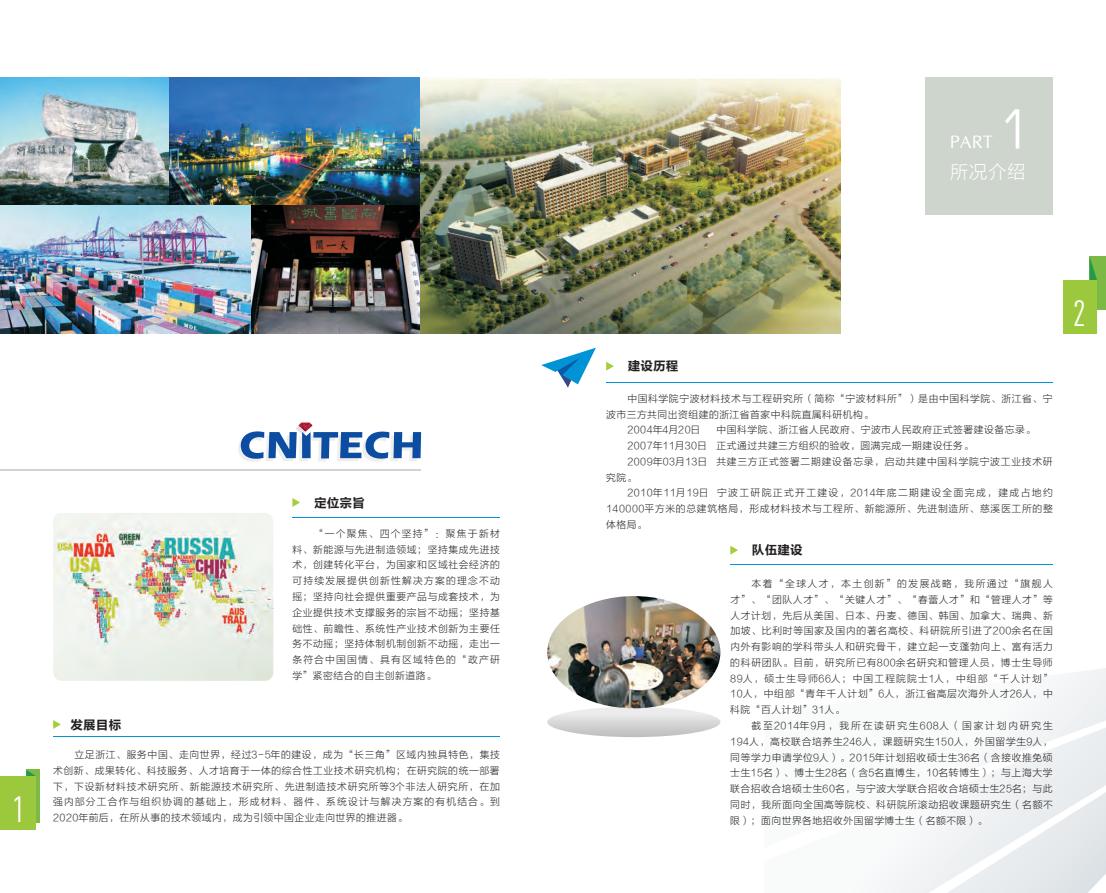
<style>
.page{position:relative;width:1106px;height:893px;background:#fff}
.page>*{position:absolute;margin:0;border:0;box-sizing:border-box;transform-origin:0 0}
.t1{font:condensed 54.3px "Square 721 BT";color:#fff}
.t2{font:36px "DIN Cond";color:#fff}
.t3{font:18.15px "CG Omega";color:#fff}
.t4{font:18.15px "FZLTXHK GBK1 0";color:#fff}
.t5{font:700 12px "Microsoft Ya Hei";letter-spacing:.06em;color:#231f20}
.t6{font:9.75px/15.8px "FZLTXHK GBK1 0";letter-spacing:.065em;color:#231f20;text-align:justify}
.t7{font:9.75px "FZLTXHK GBK1 0";letter-spacing:.145em;color:#231f20}
</style>
<div class="page">
<svg style="left:878px;top:668px;width:228px;height:225px;fill:#f5f6f7"></svg>
<div style="left:547px;top:707px;width:173px;height:30px;background:linear-gradient(to bottom,#f5f4f5,#c0c0c2);border-radius:50%"></div>
<div style="left:925px;top:78px;width:127px;height:137px;background:#ced5cd"></div>
<img style="left:0;top:78px;width:840px;height:255px">
<hr style="left:0;top:469px;width:420px;height:2px;background:#d1d2d4">
<svg style="left:292px;top:498px;width:8px;height:9px"></svg>
<svg style="left:53px;top:720px;width:8px;height:9px"></svg>
<svg style="left:606px;top:362px;width:8px;height:9px"></svg>
<svg style="left:730px;top:546px;width:8px;height:9px"></svg>
<img style="left:547px;top:596px;width:173px;height:112px;border-radius:50%">
<svg style="left:238px;top:423px;width:183px;height:39px"></svg>
<hr style="left:292px;top:517px;width:208px;height:1px;background:#0095d9">
<hr style="left:53px;top:737px;width:447px;height:1px;background:#0095d9">
<hr style="left:606px;top:382px;width:446px;height:1px;background:#0095d9">
<hr style="left:730px;top:564px;width:322px;height:1px;background:#0095d9">
<img style="left:53px;top:513px;width:220px;height:168px;border-radius:8px">
<svg style="left:541px;top:348px;width:55px;height:39px"></svg>
<div style="left:1089px;top:256px;width:17px;height:54px;background:#7cba45"></div>
<svg style="left:1089px;top:257px;width:8px;height:23px"></svg>
<div style="left:1063px;top:280px;width:34px;height:53px;background:#9cc83e"></div>
<div style="left:26px;top:770px;width:14px;height:53px;background:#7cba45"></div>
<svg style="left:26px;top:770px;width:10px;height:6px"></svg>
<div style="left:0;top:776px;width:36px;height:53px;background:#9cc83e"></div>
<h2 class="t2" style="left:13px;top:796px;width:14px">1</h2>
<p class="t5" style="left:314px;top:497px;width:52px">定位宗旨</p>
<p class="t5" style="left:71px;top:719px;width:52px">发展目标</p>
<p class="t6" style="left:292px;top:526px;width:209px;text-indent:21px">“一个聚焦、四个坚持”：聚焦于新材料、新能源与先进制造领域；坚持集成先进技术，创建转化平台，为国家和区域社会经济的可持续发展提供创新性解决方案的理念不动摇；坚持向社会提供重要产品与成套技术，为企业提供技术支撑服务的宗旨不动摇；坚持基础性、前瞻性、系统性产业技术创新为主要任务不动摇；坚持体制机制创新不动摇，走出一条符合中国国情、具有区域特色的“政产研学”紧密结合的自主创新道路。</p>
<p class="t6" style="left:53px;top:747px;width:448px;text-indent:21px">立足浙江、服务中国、走向世界，经过3-5年的建设，成为“长三角”区域内独具特色，集技术创新、成果转化、科技服务、人才培育于一体的综合性工业技术研究机构；在研究院的统一部署下，下设新材料技术研究所、新能源技术研究所、先进制造技术研究所等3个非法人研究所，在加强内部分工合作与组织协调的基础上，形成材料、器件、系统设计与解决方案的有机结合。到2020年前后，在所从事的技术领域内，成为引领中国企业走向世界的推进器。</p>
<h1 class="t1" style="left:1001px;top:107px;width:29px">1</h1>
<h3 class="t4" style="left:950px;top:162px;width:77px">所况介绍</h3>
<h3 class="t3" style="left:949px;top:134px;width:44px">PART</h3>
<p class="t5" style="left:628px;top:361px;width:52px">建设历程</p>
<p class="t6" style="left:627px;top:391px;width:427px">中国科学院宁波材料技术与工程研究所（简称“宁波材料所”）是由中国科学院、浙江省、宁</p>
<p class="t6" style="left:606px;top:407px;width:268px">波市三方共同出资组建的浙江省首家中科院直属科研机构。</p>
<p class="t6" style="left:627px;top:422px;width:409px">2004年4月20日　 中国科学院、浙江省人民政府、宁波市人民政府正式签署建设备忘录。</p>
<p class="t6" style="left:627px;top:438px;width:347px">2007年11月30日　正式通过共建三方组织的验收，圆满完成一期建设任务。</p>
<p class="t6" style="left:627px;top:454px;width:427px">2009年03月13日 共建三方正式签署二期建设备忘录，启动共建中国科学院宁波工业技术研</p>
<p class="t6" style="left:606px;top:470px;width:32px">究院。</p>
<p class="t7" style="left:627px;top:488px;width:427px">2010年11月19日 宁波工研院正式开工建设，2014年底二期建设全面完成，建成占地约</p>
<p class="t6" style="left:606px;top:501px;width:448px">140000平方米的总建筑格局，形成材料技术与工程所、新能源所、先进制造所、慈溪医工所的整</p>
<p class="t6" style="left:606px;top:517px;width:42px">体格局。</p>
<p class="t5" style="left:752px;top:545px;width:52px">队伍建设</p>
<p class="t6" style="left:730px;top:576px;width:324px;text-indent:21px">本着“全球人才，本土创新”的发展战略，我所通过“旗舰人才”、“团队人才”、“关键人才”、“春蕾人才”和“管理人才”等人才计划，先后从美国、日本、丹麦、德国、韩国、加拿大、瑞典、新加坡、比利时等国家及国内的著名高校、科研院所引进了200余名在国内外有影响的学科带头人和研究骨干，建立起一支蓬勃向上、富有活力的科研团队。目前，研究所已有800余名研究和管理人员，博士生导师89人，硕士生导师66人；中国工程院院士1人，中组部“千人计划” 10人，中组部“青年千人计划”6人，浙江省高层次海外人才26人，中科院“百人计划”31人。</p>
<p class="t6" style="left:730px;top:718px;width:324px;text-indent:21px">截至2014年9月，我所在读研究生608人（国家计划内研究生194人，高校联合培养生246人，课题研究生150人，外国留学生9人，同等学力申请学位9人）。2015年计划招收硕士生36名（含接收推免硕士生15名）、博士生28名（含5名直博生，10名转博生）；与上海大学联合招收合培硕士生60名，与宁波大学联合招收合培硕士生25名；与此同时，我所面向全国高等院校、科研院所滚动招收课题研究生（名额不限）；面向世界各地招收外国留学博士生（名额不限）。</p>
<h2 class="t2" style="left:1072px;top:300px;width:14px">2</h2>
</div>
